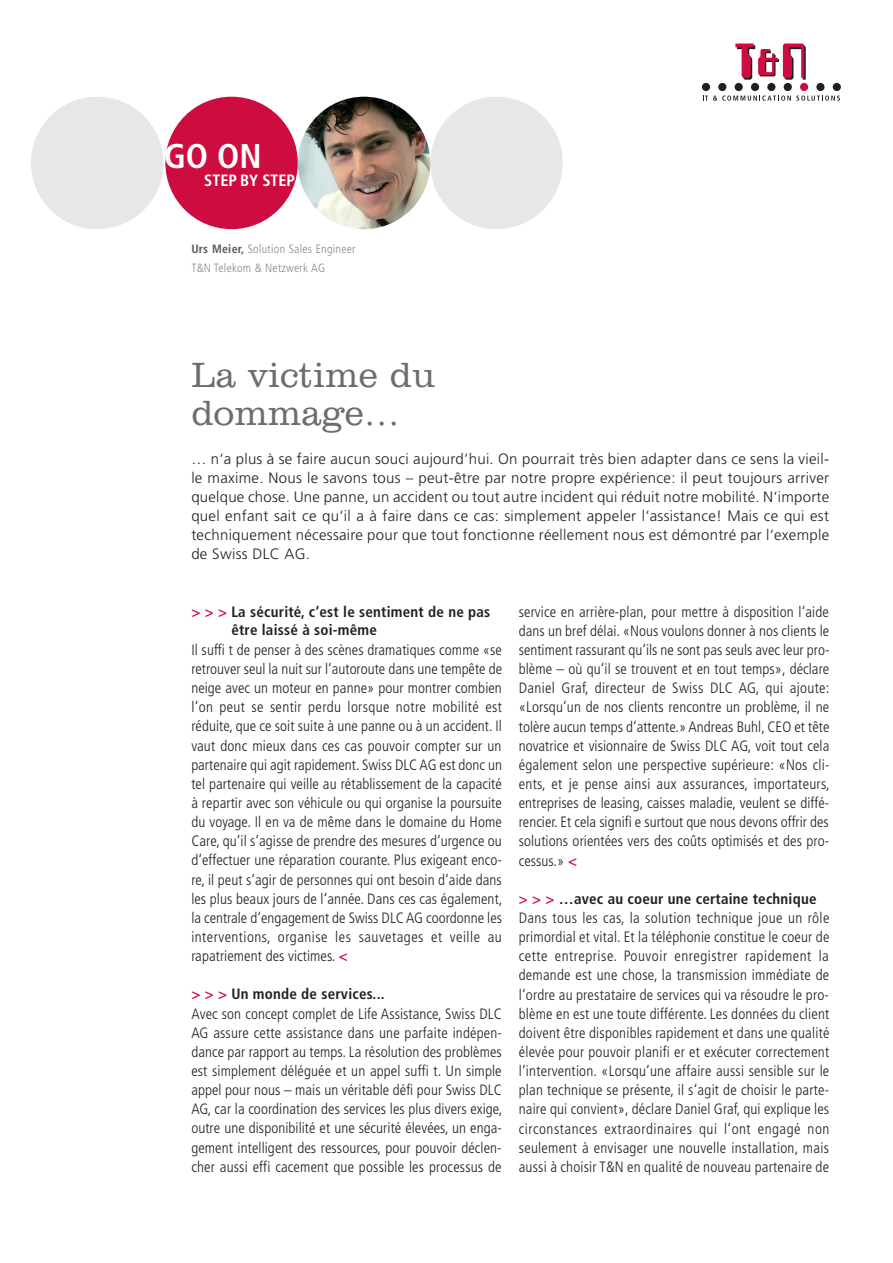
<style>
.page{position:relative;width:893px;height:1263px;background:#fff}
.page>*{position:absolute;margin:0;border:0;box-sizing:border-box;transform-origin:0 0}
.t1{font:300 36px/38.2px "Clarendon BT";color:#6c6d70}
.t2{font:700 condensed 34.35px "Frutiger";color:#fff}
.t3{font:700 condensed 16.35px "Frutiger";color:#fff}
.t4{font:300 condensed 15px/19.2px "Frutiger";letter-spacing:.01em;color:#231f20;text-align:justify}
.t5{font:300 15px/19.2px "Frutiger";letter-spacing:.02em;color:#231f20;text-align:justify}
.t6{font:700 condensed 15px/18px "Frutiger LT Std";letter-spacing:.015em;color:#231f20}
.t7{font:300 condensed 12px/19.2px "Frutiger";letter-spacing:.02em;color:#87898c}
.s1{font-weight:700;color:#57585a}
.s2{color:#cd0d40}
.s3{font-family:"Frutiger LT Std";font-weight:700;color:#cd0d40}
</style>
<div class="page">
<div style="left:430px;top:97px;width:133px;height:132px;background:#e6e7e9;border-radius:50%"></div>
<div style="left:165px;top:97px;width:133px;height:132px;background:#cd0d40;border-radius:50%"></div>
<svg style="left:735px;top:44px;width:71px;height:36px"></svg>
<div style="left:702px;top:83px;width:8px;height:8px;background:#231f20;border-radius:50%"></div>
<div style="left:718px;top:83px;width:8px;height:8px;background:#231f20;border-radius:50%"></div>
<div style="left:735px;top:83px;width:8px;height:8px;background:#231f20;border-radius:50%"></div>
<div style="left:751px;top:83px;width:8px;height:8px;background:#231f20;border-radius:50%"></div>
<div style="left:767px;top:83px;width:8px;height:8px;background:#231f20;border-radius:50%"></div>
<div style="left:784px;top:83px;width:8px;height:8px;background:#231f20;border-radius:50%"></div>
<div style="left:800px;top:83px;width:8px;height:8px;background:#cd0d40;border-radius:50%"></div>
<div style="left:816px;top:83px;width:8px;height:8px;background:#231f20;border-radius:50%"></div>
<div style="left:833px;top:83px;width:8px;height:8px;background:#231f20;border-radius:50%"></div>
<svg style="left:703px;top:96px;width:137px;height:5px"></svg>
<div style="left:31px;top:97px;width:132px;height:132px;background:#e6e7e9;border-radius:50%"></div>
<img style="left:298px;top:97px;width:132px;height:132px;border-radius:66px">
<h2 class="t2" style="left:164px;top:136px;width:99px">GO ON</h2>
<p class="t3" style="left:204px;top:170px;width:92px">STEP BY STEP</p>
<p class="t7" style="left:191px;top:239px;width:166px"><span class="s1">Urs Meier,</span> Solution Sales Engineer<br>T&amp;N Telekom &amp; Netzwerk AG</p>
<h1 class="t1" style="left:191px;top:355px;width:246px">La victime du dommage…</h1>
<p class="t5" style="left:191px;top:449px;width:639px">… n‘a plus à se faire aucun souci aujourd‘hui. On pourrait très bien adapter dans ce sens la vieil&shy;le maxime. Nous le savons tous – peut-être par notre propre expérience: il peut toujours arriver quelque chose. Une panne, un accident ou tout autre incident qui réduit notre mobilité. N‘importe quel enfant sait ce qu‘il a à faire dans ce cas: simplement appeler l‘assistance! Mais ce qui est techniquement nécessaire pour que tout fonctionne réellement nous est démontré par l‘exemple de Swiss DLC AG.</p>
<p class="t6" style="left:231px;top:602px;width:260px;text-indent:-40px"><span class="s2">&gt; &gt; &gt;</span> La sécurité, c‘est le sentiment de ne pas être laissé à soi-même</p>
<p class="t4" style="left:191px;top:640px;width:313px">Il suffi t de penser à des scènes dramatiques comme «se retrouver seul la nuit sur l‘autoroute dans une tempête de neige avec un moteur en panne» pour montrer combien l‘on peut se sentir perdu lorsque notre mobilité est réduite, que ce soit suite à une panne ou à un accident. Il vaut donc mieux dans ces cas pouvoir compter sur un partenaire qui agit rapidement. Swiss DLC AG est donc un tel partenaire qui veille au rétablissement de la capacité à repartir avec son véhicule ou qui organise la poursuite du voyage. Il en va de même dans le domaine du Home Care, qu‘il s‘agisse de prendre des mesures d‘urgence ou d‘effectuer une réparation courante. Plus exigeant enco&shy;re, il peut s‘agir de personnes qui ont besoin d‘aide dans les plus beaux jours de l‘année. Dans ces cas également, la centrale d‘engagement de Swiss DLC AG coordonne les interventions, organise les sauvetages et veille au rapatriement des victimes. <span class="s3">&lt;</span></p>
<p class="t6" style="left:191px;top:985px;width:195px"><span class="s2">&gt; &gt; &gt;</span> Un monde de services...</p>
<p class="t4" style="left:191px;top:1004px;width:313px">Avec son concept complet de Life Assistance, Swiss DLC AG assure cette assistance dans une parfaite indépen&shy;dance par rapport au temps. La résolution des problèmes est simplement déléguée et un appel suffi t. Un simple appel pour nous – mais un véritable défi pour Swiss DLC AG, car la coordination des services les plus divers exige, outre une disponibilité et une sécurité élevées, un enga&shy;gement intelligent des ressources, pour pouvoir déclen&shy;cher aussi effi cacement que possible les processus de</p>
<p class="t4" style="left:519px;top:602px;width:312px">service en arrière-plan, pour mettre à disposition l‘aide dans un bref délai. «Nous voulons donner à nos clients le sentiment rassurant qu‘ils ne sont pas seuls avec leur pro&shy;blème – où qu‘il se trouvent et en tout temps», déclare Daniel Graf, directeur de Swiss DLC AG, qui ajoute: «Lorsqu‘un de nos clients rencontre un problème, il ne tolère aucun temps d‘attente.» Andreas Buhl, CEO et tête novatrice et visionnaire de Swiss DLC AG, voit tout cela également selon une perspective supérieure: «Nos cli&shy;ents, et je pense ainsi aux assurances, importateurs, entreprises de leasing, caisses maladie, veulent se diffé&shy;rencier. Et cela signifi e surtout que nous devons offrir des solutions orientées vers des coûts optimisés et des pro&shy;cessus.» <span class="s3">&lt;</span></p>
<p class="t6" style="left:519px;top:890px;width:299px"><span class="s2">&gt; &gt; &gt;</span> …avec au coeur une certaine technique</p>
<p class="t4" style="left:519px;top:908px;width:312px">Dans tous les cas, la solution technique joue un rôle primordial et vital. Et la téléphonie constitue le coeur de cette entreprise. Pouvoir enregistrer rapidement la demande est une chose, la transmission immédiate de l‘ordre au prestataire de services qui va résoudre le pro&shy;blème en est une toute différente. Les données du client doivent être disponibles rapidement et dans une qualité élevée pour pouvoir planifi er et exécuter correctement l‘intervention. «Lorsqu‘une affaire aussi sensible sur le plan technique se présente, il s‘agit de choisir le parte&shy;naire qui convient», déclare Daniel Graf, qui explique les circonstances extraordinaires qui l‘ont engagé non seulement à envisager une nouvelle installation, mais aussi à choisir T&amp;N en qualité de nouveau partenaire de</p>
</div>
